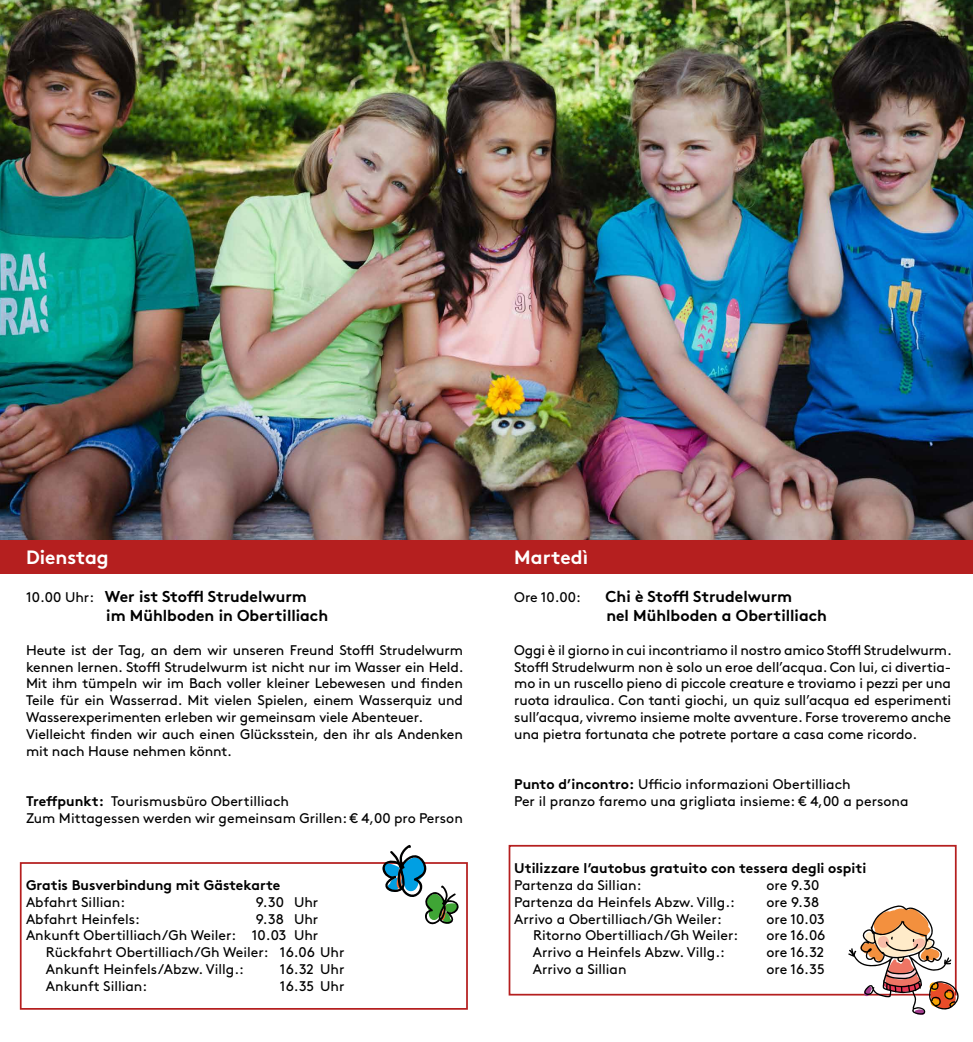
<style>
.page{position:relative;width:973px;height:1042px;background:#fff}
.page>*{position:absolute;margin:0;border:0;box-sizing:border-box;transform-origin:0 0}
.t1{font:700 19.25px "Brown";color:#fff}
.t2{font:700 15.75px/18.9px "Brown";color:#000}
.t3{font:14px/16.8px "Brown";letter-spacing:-.01em;color:#000}
.t4{font:700 14px "Brown";color:#000}
.s1{font-weight:400;font-size:14px}
.s2{font-weight:700}
</style>
<div class="page">
<img style="left:0;top:0;width:972px;height:541px">
<div style="left:508px;top:845px;width:448px;height:150px;background:#fff;border:2px solid #b51f1f"></div>
<div style="left:0;top:541px;width:972px;height:33px;background:#b51f1f"></div>
<div style="left:20px;top:862px;width:448px;height:147px;background:#fff;border:2px solid #b51f1f"></div>
<svg style="left:847px;top:905px;width:111px;height:110px"></svg>
<svg style="left:381px;top:845px;width:78px;height:79px"></svg>
<h1 class="t1" style="left:26px;top:542px;width:84px">Dienstag</h1>
<p class="t2" style="left:106px;top:586px;width:223px;text-indent:-80px"><span class="s1">10.00 Uhr:</span> Wer ist Stoffl Strudelwurm im Mühlboden in Obertilliach</p>
<p class="t3" style="left:26px;top:640px;width:439px">Heute ist der Tag, an dem wir unseren Freund Stoffl Strudelwurm kennen lernen. Stoffl Strudelwurm ist nicht nur im Wasser ein Held.<br>Mit ihm tümpeln wir im Bach voller kleiner Lebewesen und finden Teile für ein Wasserrad. Mit vielen Spielen, einem Wasserquiz und Wasserexperimenten erleben wir gemeinsam viele Abenteuer.<br>Vielleicht finden wir auch einen Glücksstein, den ihr als Andenken mit nach Hause nehmen könnt.</p>
<p class="t3" style="left:26px;top:791px;width:438px"><span class="s2">Treffpunkt:</span> Tourismusbüro Obertilliach<br>Zum Mittagessen werden wir gemeinsam Grillen: € 4,00 pro Person</p>
<p class="t4" style="left:26px;top:874px;width:256px">Gratis Busverbindung mit Gästekarte</p>
<p class="t3" style="left:26px;top:892px;width:101px">Abfahrt Sillian:</p>
<p class="t3" style="left:256px;top:892px;width:64px">9.30 Uhr</p>
<p class="t3" style="left:26px;top:909px;width:115px">Abfahrt Heinfels:</p>
<p class="t3" style="left:256px;top:909px;width:64px">9.38 Uhr</p>
<p class="t3" style="left:26px;top:926px;width:294px">Ankunft Obertilliach/Gh Weiler: 10.03 Uhr</p>
<p class="t3" style="left:46px;top:943px;width:300px">Rückfahrt Obertilliach/Gh Weiler: 16.06 Uhr</p>
<p class="t3" style="left:46px;top:959px;width:199px">Ankunft Heinfels/Abzw. Villg.:</p>
<p class="t3" style="left:280px;top:959px;width:66px">16.32 Uhr</p>
<p class="t3" style="left:46px;top:976px;width:103px">Ankunft Sillian:</p>
<p class="t3" style="left:280px;top:976px;width:66px">16.35 Uhr</p>
<h1 class="t1" style="left:514px;top:542px;width:75px">Martedì</h1>
<p class="t3" style="left:514px;top:588px;width:68px">Ore 10.00:</p>
<p class="t2" style="left:605px;top:586px;width:223px">Chi è Stoffl Strudelwurm<br>nel Mühlboden a Obertilliach</p>
<p class="t3" style="left:514px;top:640px;width:439px;text-align:justify">Oggi è il giorno in cui incontriamo il nostro amico Stoffl Strudelwurm.<br>Stoffl Strudelwurm non è solo un eroe dell’acqua. Con lui, ci divertia&shy;mo in un ruscello pieno di piccole creature e troviamo i pezzi per una ruota idraulica. Con tanti giochi, un quiz sull’acqua ed esperimenti sull’acqua, vivremo insieme molte avventure. Forse troveremo anche una pietra fortunata che potrete portare a casa come ricordo.</p>
<p class="t3" style="left:514px;top:775px;width:395px"><span class="s2">Punto d’incontro:</span> Ufficio informazioni Obertilliach<br>Per il pranzo faremo una grigliata insieme: € 4,00 a persona</p>
<p class="t4" style="left:514px;top:857px;width:353px">Utilizzare l’autobus gratuito con tessera degli ospiti</p>
<p class="t3" style="left:514px;top:875px;width:129px">Partenza da Sillian:</p>
<p class="t3" style="left:766px;top:875px;width:54px">ore 9.30</p>
<p class="t3" style="left:514px;top:892px;width:222px">Partenza da Heinfels Abzw. Villg.:</p>
<p class="t3" style="left:766px;top:892px;width:54px">ore 9.38</p>
<p class="t3" style="left:514px;top:909px;width:209px">Arrivo a Obertilliach/Gh Weiler:</p>
<p class="t3" style="left:766px;top:909px;width:60px">ore 10.03</p>
<p class="t3" style="left:533px;top:926px;width:206px">Ritorno Obertilliach/Gh Weiler:</p>
<p class="t3" style="left:766px;top:926px;width:60px">ore 16.06</p>
<p class="t3" style="left:533px;top:943px;width:193px">Arrivo a Heinfels Abzw. Villg.:</p>
<p class="t3" style="left:766px;top:943px;width:59px">ore 16.32</p>
<p class="t3" style="left:533px;top:959px;width:95px">Arrivo a Sillian</p>
<p class="t3" style="left:766px;top:959px;width:60px">ore 16.35</p>
</div>
